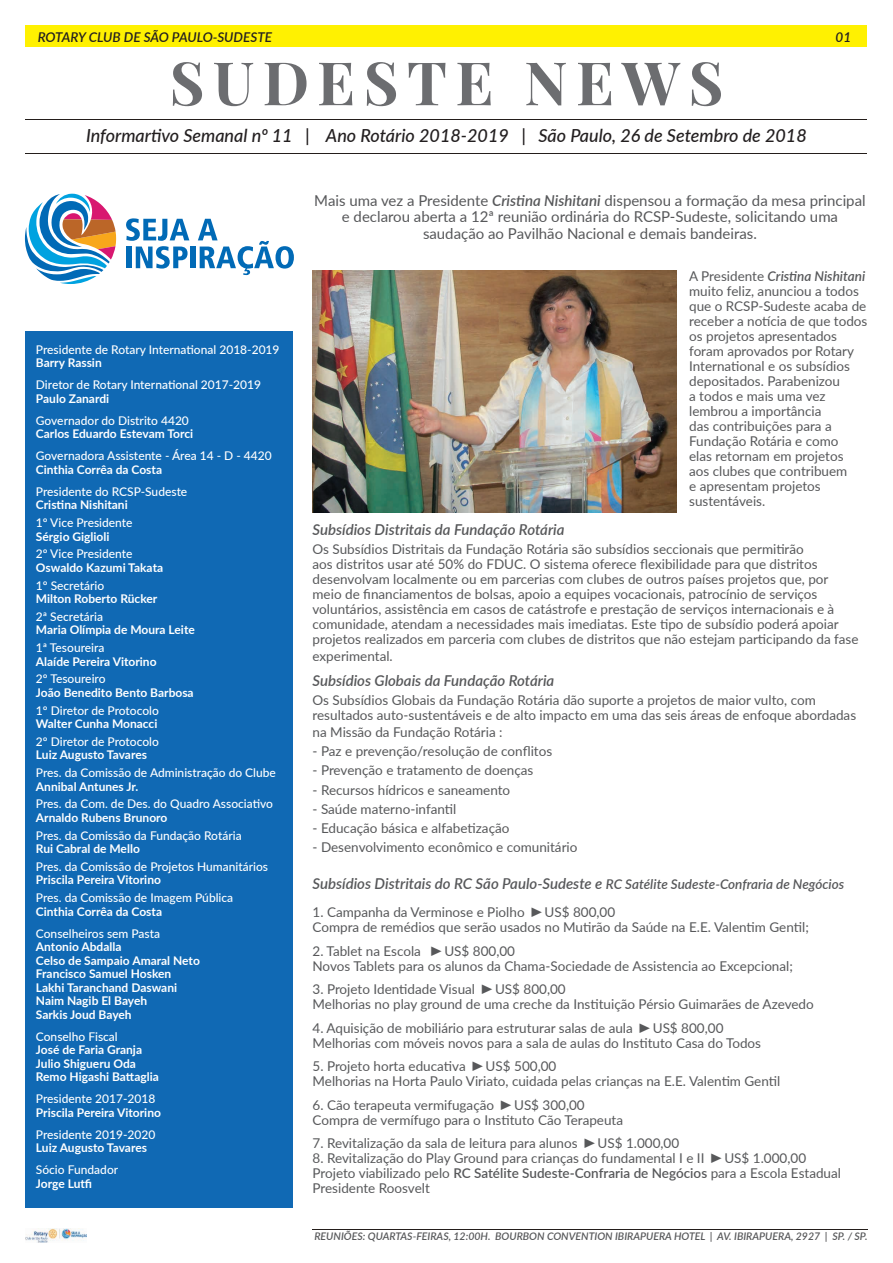
<style>
.page{position:relative;width:893px;height:1263px;background:#fff}
.page>*{position:absolute;margin:0;border:0;box-sizing:border-box;transform-origin:0 0}
.t1{font:700 60px "Playfair Display";letter-spacing:.14em;color:#6c6d70}
.t2{font:italic 500 18px "Lato";color:#231f20}
.t3{font:15px/16.5px "Lato";color:#57585a;text-align:center}
.t4{font:italic 600 15px "Lato";color:#57585a}
.t5{font:13.5px/15px "Lato";color:#57585a}
.t6{font:italic 600 13.5px "Lato";color:#231f20}
.t7{font:700 12px/13.5px "Lato";color:#fff}
.t8{font:500 12px "Lato";color:#fff}
.t9{font:italic 600 10.5px "Lato";color:#57585a}
.s1{font-weight:600;font-style:italic}
.s2{font-size:13.5px}
.s3{font-weight:600}
</style>
<div class="page">
<div style="left:26px;top:26px;width:841px;height:21px;background:#fff101"></div>
<div style="left:26px;top:332px;width:267px;height:876px;background:#1069b4"></div>
<hr style="left:26px;top:119px;width:841px;height:1px;background:#241e1b">
<hr style="left:26px;top:153px;width:841px;height:1px;background:#241e1b">
<hr style="left:312px;top:1229px;width:555px;height:1px;background:#241e1b">
<img style="left:26px;top:1229px;width:60px;height:13px">
<svg style="left:25px;top:194px;width:91px;height:90px"></svg>
<svg style="left:126px;top:218px;width:63px;height:51px"></svg>
<div style="left:190px;top:247px;width:6px;height:21px;background:#016ab6"></div>
<svg style="left:198px;top:219px;width:96px;height:56px"></svg>
<img style="left:313px;top:270px;width:363px;height:243px">
<p class="t6" style="left:38px;top:27px;width:236px">ROTARY CLUB DE SÃO PAULO-SUDESTE</p>
<p class="t6" style="left:836px;top:27px;width:17px">01</p>
<h1 class="t1" style="left:169px;top:45px;width:555px">SUDESTE NEWS</h1>
<h2 class="t2" style="left:86px;top:123px;width:722px">Informartivo Semanal nº 11 | Ano Rotário 2018-2019 | São Paulo, 26 de Setembro de 2018</h2>
<p class="t8" style="left:36px;top:341px;width:245px">Presidente de Rotary International 2018-2019</p>
<p class="t7" style="left:36px;top:356px;width:67px">Barry Rassin</p>
<p class="t8" style="left:36px;top:376px;width:227px">Diretor de Rotary International 2017-2019</p>
<p class="t7" style="left:36px;top:391px;width:75px">Paulo Zanardi</p>
<p class="t8" style="left:36px;top:412px;width:155px">Governador do Distrito 4420</p>
<p class="t7" style="left:36px;top:427px;width:159px">Carlos Eduardo Estevam Torci</p>
<p class="t8" style="left:36px;top:447px;width:237px">Governadora Assistente - Área 14 - D - 4420</p>
<p class="t7" style="left:36px;top:462px;width:128px">Cinthia Corrêa da Costa</p>
<p class="t8" style="left:36px;top:483px;width:153px">Presidente do RCSP-Sudeste</p>
<p class="t7" style="left:36px;top:498px;width:93px">Cristina Nishitani</p>
<p class="t8" style="left:36px;top:514px;width:98px">1º Vice Presidente</p>
<p class="t7" style="left:36px;top:529px;width:75px">Sérgio Giglioli</p>
<p class="t8" style="left:36px;top:545px;width:98px">2º Vice Presidente</p>
<p class="t7" style="left:36px;top:560px;width:129px">Oswaldo Kazumi Takata</p>
<p class="t8" style="left:36px;top:577px;width:70px">1º Secretário</p>
<p class="t7" style="left:36px;top:591px;width:123px">Milton Roberto Rücker</p>
<p class="t8" style="left:36px;top:608px;width:69px">2ª Secretária</p>
<p class="t7" style="left:36px;top:623px;width:160px">Maria Olímpia de Moura Leite</p>
<p class="t8" style="left:36px;top:639px;width:70px">1ª Tesoureira</p>
<p class="t7" style="left:36px;top:654px;width:122px">Alaíde Pereira Vitorino</p>
<p class="t8" style="left:36px;top:670px;width:71px">2º Tesoureiro</p>
<p class="t7" style="left:36px;top:685px;width:159px">João Benedito Bento Barbosa</p>
<p class="t8" style="left:36px;top:702px;width:124px">1º Diretor de Protocolo</p>
<p class="t7" style="left:36px;top:716px;width:123px">Walter Cunha Monacci</p>
<p class="t8" style="left:36px;top:733px;width:124px">2º Diretor de Protocolo</p>
<p class="t7" style="left:36px;top:748px;width:113px">Luiz Augusto Tavares</p>
<p class="t8" style="left:36px;top:764px;width:242px">Pres. da Comissão de Administração do Clube</p>
<p class="t7" style="left:36px;top:779px;width:104px">Annibal Antunes Jr.</p>
<p class="t8" style="left:36px;top:795px;width:239px">Pres. da Com. de Des. do Quadro Associativo</p>
<p class="t7" style="left:36px;top:810px;width:133px">Arnaldo Rubens Brunoro</p>
<p class="t8" style="left:36px;top:827px;width:207px">Pres. da Comissão da Fundação Rotária</p>
<p class="t7" style="left:36px;top:841px;width:105px">Rui Cabral de Mello</p>
<p class="t8" style="left:36px;top:858px;width:234px">Pres. da Comissão de Projetos Humanitários</p>
<p class="t7" style="left:36px;top:873px;width:127px">Priscila Pereira Vitorino</p>
<p class="t8" style="left:36px;top:889px;width:199px">Pres. da Comissão de Imagem Pública</p>
<p class="t7" style="left:36px;top:904px;width:128px">Cinthia Corrêa da Costa</p>
<p class="t8" style="left:36px;top:925px;width:126px">Conselheiros sem Pasta</p>
<p class="t7" style="left:36px;top:939px;width:165px">Antonio Abdalla<br>Celso de Sampaio Amaral Neto<br>Francisco Samuel Hosken<br>Lakhi Taranchand Daswani<br>Naim Nagib El Bayeh<br>Sarkis Joud Bayeh</p>
<p class="t8" style="left:36px;top:1028px;width:83px">Conselho Fiscal</p>
<p class="t7" style="left:36px;top:1042px;width:124px">José de Faria Granja<br>Julio Shigueru Oda<br>Remo Higashi Battaglia</p>
<p class="t8" style="left:36px;top:1090px;width:121px">Presidente 2017-2018</p>
<p class="t7" style="left:36px;top:1105px;width:127px">Priscila Pereira Vitorino</p>
<p class="t8" style="left:36px;top:1126px;width:121px">Presidente 2019-2020</p>
<p class="t7" style="left:36px;top:1141px;width:113px">Luiz Augusto Tavares</p>
<p class="t8" style="left:36px;top:1161px;width:84px">Sócio Fundador</p>
<p class="t7" style="left:36px;top:1176px;width:58px">Jorge Lutfi</p>
<p class="t3" style="left:314px;top:191px;width:553px">Mais uma vez a Presidente <span class="s1">Cristina Nishitani</span> dispensou a formação da mesa principal e declarou aberta a 12ª reunião ordinária do RCSP-Sudeste, solicitando uma saudação ao Pavilhão Nacional e demais bandeiras.</p>
<p class="t5" style="left:689px;top:268px;width:180px">A Presidente <span class="s1">Cristina Nishitani </span>muito feliz, anunciou a todos que o RCSP-Sudeste acaba de receber a notícia de que todos os projetos apresentados foram aprovados por Rotary<br>International e os subsídios depositados. Parabenizou<br>a todos e mais uma vez lembrou a importância<br>das contribuições para a<br>Fundação Rotária e como<br>elas retornam em projetos<br>aos clubes que contribuem<br>e apresentam projetos sustentáveis.</p>
<p class="t4" style="left:313px;top:519px;width:253px">Subsídios Distritais da Fundação Rotária</p>
<p class="t5" style="left:313px;top:541px;width:547px">Os Subsídios Distritais da Fundação Rotária são subsídios seccionais que permitirão<br>aos distritos usar até 50% do FDUC. O sistema oferece flexibilidade para que distritos desenvolvam localmente ou em parcerias com clubes de outros países projetos que, por meio de financiamentos de bolsas, apoio a equipes vocacionais, patrocínio de serviços voluntários, assistência em casos de catástrofe e prestação de serviços internacionais e à comunidade, atendam a necessidades mais imediatas. Este tipo de subsídio poderá apoiar projetos realizados em parceria com clubes de distritos que não estejam participando da fase</p>
<p class="t5" style="left:313px;top:648px;width:82px">experimental.</p>
<p class="t4" style="left:313px;top:670px;width:243px">Subsídios Globais da Fundação Rotária</p>
<p class="t5" style="left:313px;top:692px;width:545px">Os Subsídios Globais da Fundação Rotária dão suporte a projetos de maior vulto, com resultados auto-sustentáveis e de alto impacto em uma das seis áreas de enfoque abordadas</p>
<p class="t5" style="left:313px;top:724px;width:192px">na Missão da Fundação Rotária :</p>
<p class="t5" style="left:313px;top:743px;width:241px">- Paz e prevenção/resolução de conflitos</p>
<p class="t5" style="left:313px;top:762px;width:222px">- Prevenção e tratamento de doenças</p>
<p class="t5" style="left:313px;top:781px;width:199px">- Recursos hídricos e saneamento</p>
<p class="t5" style="left:313px;top:801px;width:145px">- Saúde materno-infantil</p>
<p class="t5" style="left:313px;top:820px;width:198px">- Educação básica e alfabetização</p>
<p class="t5" style="left:313px;top:839px;width:266px">- Desenvolvimento econômico e comunitário</p>
<p class="t4" style="left:313px;top:873px;width:533px">Subsídios Distritais do RC São Paulo-Sudeste e <span class="s2">RC Satélite Sudeste-Confraria de Negócios</span></p>
<p class="t5" style="left:313px;top:904px;width:498px;text-indent:232px">US$ 800,00<br>Compra de remédios que serão usados no Mutirão da Saúde na E.E. Valentim Gentil;</p>
<p class="t5" style="left:313px;top:943px;width:110px">2. Tablet na Escola</p>
<p class="t5" style="left:313px;top:904px;width:214px">1. Campanha da Verminose e Piolho</p>
<p class="t5" style="left:313px;top:943px;width:482px;text-indent:132px">US$ 800,00<br>Novos Tablets para os alunos da Chama-Sociedade de Assistencia ao Excepcional;</p>
<p class="t5" style="left:313px;top:981px;width:164px">3. Projeto Identidade Visual</p>
<p class="t5" style="left:313px;top:981px;width:503px;text-indent:182px">US$ 800,00<br>Melhorias no play ground de uma creche da Instituição Pérsio Guimarães de Azevedo</p>
<p class="t5" style="left:313px;top:1020px;width:322px">4. Aquisição de mobiliário para estruturar salas de aula</p>
<p class="t5" style="left:313px;top:1020px;width:450px;text-indent:340px">US$ 800,00<br>Melhorias com móveis novos para a sala de aulas do Instituto Casa do Todos</p>
<p class="t5" style="left:313px;top:1058px;width:155px">5. Projeto horta educativa</p>
<p class="t5" style="left:313px;top:1058px;width:469px;text-indent:173px">US$ 500,00<br>Melhorias na Horta Paulo Viriato, cuidada pelas crianças na E.E. Valentim Gentil</p>
<p class="t5" style="left:313px;top:1097px;width:183px">6. Cão terapeuta vermifugação</p>
<p class="t5" style="left:313px;top:1097px;width:312px;text-indent:202px">US$ 300,00<br>Compra de vermífugo para o Instituto Cão Terapeuta</p>
<p class="t5" style="left:313px;top:1135px;width:267px">7. Revitalização da sala de leitura para alunos</p>
<p class="t5" style="left:598px;top:1135px;width:83px">US$ 1.000,00</p>
<p class="t5" style="left:313px;top:1150px;width:393px">8. Revitalização do Play Ground para crianças do fundamental I e II</p>
<p class="t5" style="left:313px;top:1150px;width:530px;text-indent:412px">US$ 1.000,00<br>Projeto viabilizado pelo <span class="s3">RC Satélite Sudeste-Confraria de Negócios</span> para a Escola Estadual<br>Presidente Roosvelt</p>
<p class="t9" style="left:314px;top:1228px;width:554px">REUNIÕES: QUARTAS-FEIRAS, 12:00H. BOURBON CONVENTION IBIRAPUERA HOTEL | AV. IBIRAPUERA, 2927 | SP. / SP.</p>
</div>
